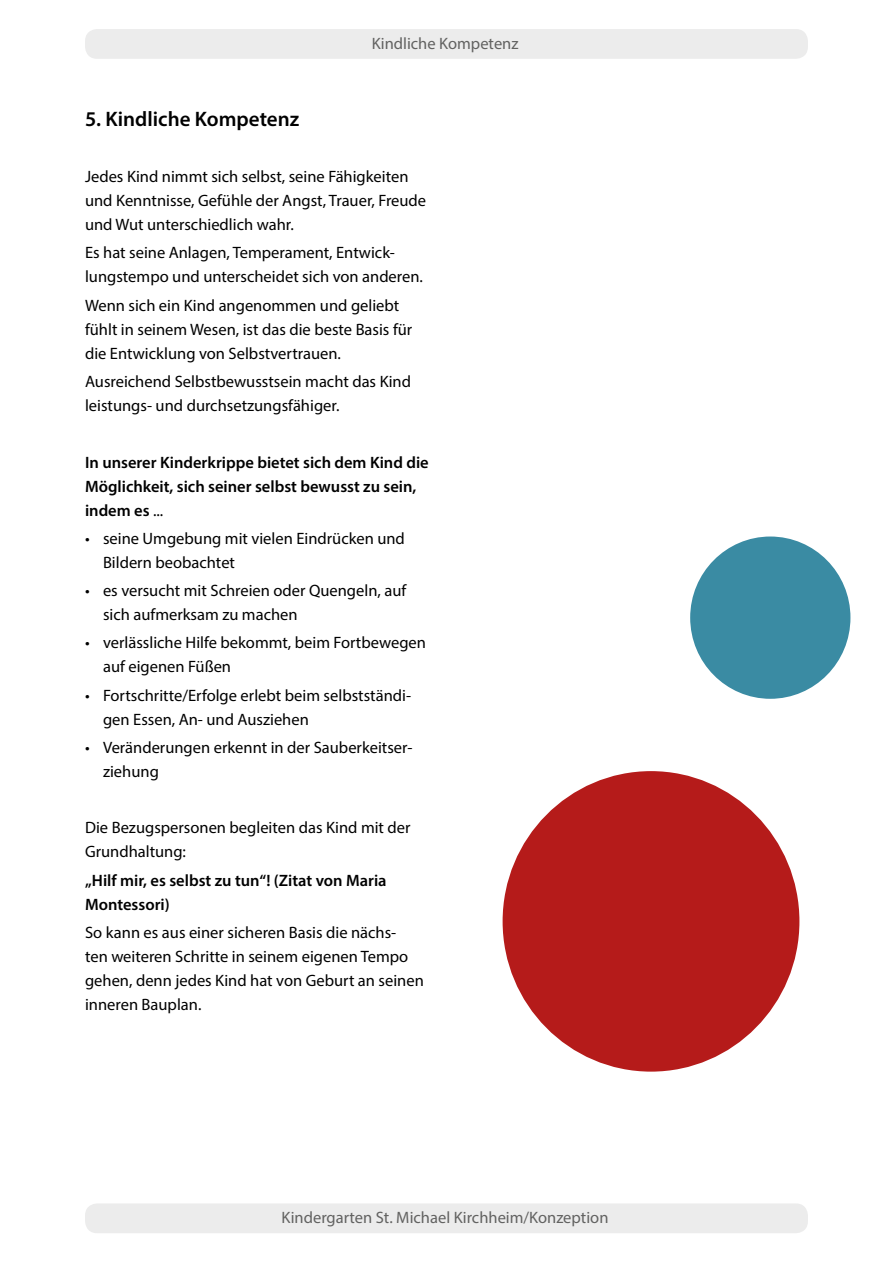
<style>
.page{position:relative;width:893px;height:1263px;background:#fff}
.page>*{position:absolute;margin:0;border:0;box-sizing:border-box;transform-origin:0 0}
.t1{font:600 21px "Myriad Pro";color:#000}
.t2{font:16.5px/24px "Myriad Pro";color:#000}
.t3{font:600 16.5px/24px "Myriad Pro";color:#000}
.t4{font:16.5px "Myriad Pro";color:#626261}
.s1{font-weight:400}
</style>
<div class="page">
<div style="left:85px;top:29px;width:723px;height:30px;background:#ececec;border-radius:12px"></div>
<div style="left:85px;top:1203px;width:723px;height:30px;background:#ececec;border-radius:12px"></div>
<div style="left:503px;top:771px;width:296px;height:300px;background:#b51b1a;border-radius:50%"></div>
<div style="left:690px;top:536px;width:160px;height:163px;background:#3a8ba3;border-radius:50%"></div>
<p class="t1" style="left:85px;top:105px;width:216px">5. Kindliche Kompetenz</p>
<p class="t4" style="left:372px;top:33px;width:148px">Kindliche Kompetenz</p>
<p class="t2" style="left:85px;top:164px;width:343px">Jedes Kind nimmt sich selbst, seine Fähigkeiten und Kenntnisse, Gefühle der Angst, Trauer, Freude und Wut unterschiedlich wahr.</p>
<p class="t2" style="left:85px;top:241px;width:339px">Es hat seine Anlagen, Temperament, Entwick&shy;lungstempo und unterscheidet sich von anderen.</p>
<p class="t2" style="left:85px;top:293px;width:329px">Wenn sich ein Kind angenommen und geliebt fühlt in seinem Wesen, ist das die beste Basis für die Entwicklung von Selbstvertrauen.</p>
<p class="t2" style="left:85px;top:369px;width:328px">Ausreichend Selbstbewusstsein macht das Kind leistungs- und durchsetzungsfähiger.</p>
<p class="t3" style="left:85px;top:449px;width:345px">In unserer Kinderkrippe bietet sich dem Kind die<br>Möglichkeit, sich seiner selbst bewusst zu sein, indem es <span class="s1">...</span></p>
<p class="t2" style="left:103px;top:526px;width:303px;text-indent:-18px">• seine Umgebung mit vielen Eindrücken und<br>Bildern beobachtet</p>
<p class="t2" style="left:103px;top:578px;width:305px;text-indent:-18px">• es versucht mit Schreien oder Quengeln, auf sich aufmerksam zu machen</p>
<p class="t2" style="left:103px;top:630px;width:324px;text-indent:-18px">• verlässliche Hilfe bekommt, beim Fortbewegen auf eigenen Füßen</p>
<p class="t2" style="left:103px;top:683px;width:309px;text-indent:-18px">• Fortschritte/Erfolge erlebt beim selbstständi&shy;gen Essen, An- und Ausziehen</p>
<p class="t2" style="left:103px;top:735px;width:311px;text-indent:-18px">• Veränderungen erkennt in der Sauberkeitser&shy;ziehung</p>
<p class="t2" style="left:85px;top:815px;width:327px">Die Bezugspersonen begleiten das Kind mit der<br>Grundhaltung:</p>
<p class="t3" style="left:85px;top:868px;width:303px">„Hilf mir, es selbst zu tun“! (Zitat von Maria<br>Montessori)</p>
<p class="t2" style="left:85px;top:920px;width:340px">So kann es aus einer sicheren Basis die nächs-<br>ten weiteren Schritte in seinem eigenen Tempo gehen, denn jedes Kind hat von Geburt an seinen inneren Bauplan.</p>
<p class="t4" style="left:282px;top:1207px;width:328px">Kindergarten St. Michael Kirchheim/Konzeption</p>
</div>
